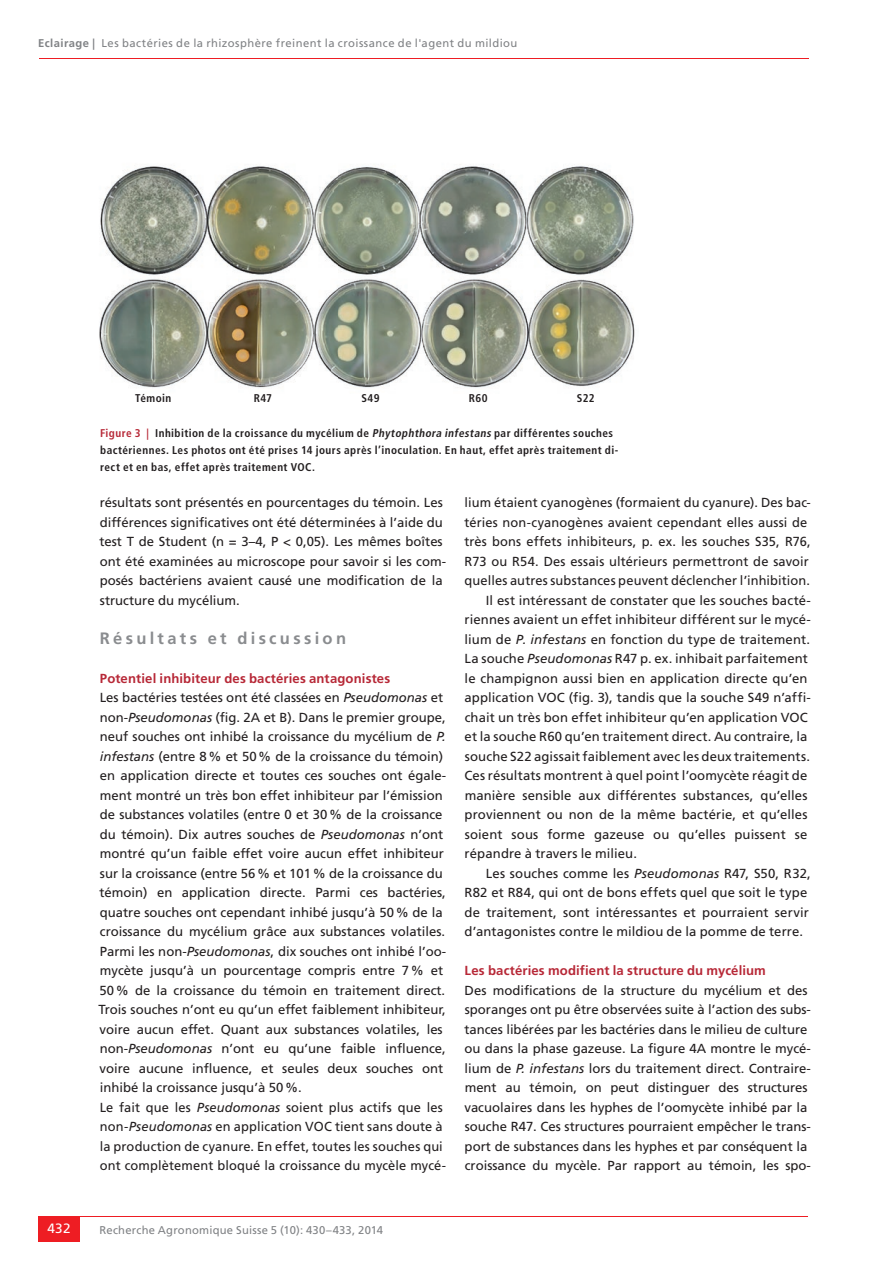
<style>
.page{position:relative;width:893px;height:1263px;background:#fff}
.page>*{position:absolute;margin:0;border:0;box-sizing:border-box;transform-origin:0 0}
.t1{font:700 16.5px "Frutiger LT Std";letter-spacing:.2em;color:#8a8c8f}
.t2{font:13.5px "Frutiger LT Std";color:#fff}
.t3{font:13.2px/19.5px "Frutiger LT Std";color:#231f20}
.t4{font:700 13.2px "Frutiger LT Std";letter-spacing:.01em;color:#b72837}
.t5{font:700 condensed 11.25px/16.5px "Frutiger LT Std";letter-spacing:.04em;color:#231f20}
.t6{font:11.25px "Frutiger LT Std";letter-spacing:.035em;color:#808285}
.s1{font-weight:700}
.s2{color:#b72837}
.s3{font-style:italic}
.s4{font-weight:700;color:#b72837}
</style>
<div class="page">
<hr style="left:39px;top:58px;width:769px;height:1px;background:#ee1d23">
<hr style="left:38px;top:1216px;width:770px;height:1px;background:#ee1d23">
<div style="left:38px;top:1216px;width:42px;height:26px;background:#ee1d23"></div>
<img style="left:99px;top:164px;width:536px;height:224px">
<p class="t6" style="left:38px;top:36px;width:481px"><span class="s1">Eclairage |</span> Les bactéries de la rhizosphère freinent la croissance de l'agent du mildiou</p>
<p class="t5" style="left:135px;top:390px;width:38px">Témoin</p>
<p class="t5" style="left:254px;top:390px;width:20px">R47</p>
<p class="t5" style="left:361px;top:390px;width:20px">S49</p>
<p class="t5" style="left:469px;top:390px;width:20px">R60</p>
<p class="t5" style="left:577px;top:390px;width:19px">S22</p>
<p class="t5" style="left:100px;top:425px;width:520px"><span class="s2">Figure 3 |</span> Inhibition de la croissance du mycélium de <span class="s3">Phytophthora infestans</span> par différentes souches bactériennes. Les photos ont été prises 14 jours après l’inoculation. En haut, effet après traitement di&shy;rect et en bas, effet après traitement VOC.</p>
<p class="t2" style="left:48px;top:1221px;width:24px">432</p>
<p class="t3" style="left:99px;top:493px;width:348px">résultats sont présentés en pourcentages du témoin. Les différences significatives ont été déterminées à l’aide du test T de Student (n = 3–4, P &lt; 0,05). Les mêmes boîtes ont été examinées au microscope pour savoir si les com&shy;posés bactériens avaient causé une modification de la structure du mycélium.</p>
<p class="t1" style="left:100px;top:628px;width:248px">Résultats et discussion</p>
<p class="t3" style="left:98px;top:668px;width:349px"><span class="s4">Potentiel inhibiteur des bactéries antagonistes<br></span>Les bactéries testées ont été classées en <span class="s3">Pseudomonas</span> et non-<span class="s3">Pseudomonas</span> (fig. 2A et B). Dans le premier groupe, neuf souches ont inhibé la croissance du mycélium de <span class="s3">P. infestans</span> (entre 8 % et 50 % de la croissance du témoin) en application directe et toutes ces souches ont égale&shy;ment montré un très bon effet inhibiteur par l’émission de substances volatiles (entre 0 et 30 % de la croissance du témoin). Dix autres souches de <span class="s3">Pseudomonas</span> n’ont montré qu’un faible effet voire aucun effet inhibiteur sur la croissance (entre 56 % et 101 % de la croissance du témoin) en application directe. Parmi ces bactéries, quatre souches ont cependant inhibé jusqu’à 50 % de la croissance du mycélium grâce aux substances volatiles.<br>Parmi les non-<span class="s3">Pseudomonas</span>, dix souches ont inhibé l’oo&shy;mycète jusqu’à un pourcentage compris entre 7 % et 50 % de la croissance du témoin en traitement direct.<br>Trois souches n’ont eu qu’un effet faiblement inhibiteur, voire aucun effet. Quant aux substances volatiles, les non-<span class="s3">Pseudomonas</span> n’ont eu qu’une faible influence, voire aucune influence, et seules deux souches ont inhibé la croissance jusqu’à 50 %.<br>Le fait que les <span class="s3">Pseudomonas</span> soient plus actifs que les non-<span class="s3">Pseudomonas</span> en application VOC tient sans doute à la production de cyanure. En effet, toutes les souches qui ont complètement bloqué la croissance du mycèle mycé-</p>
<p class="t3" style="left:465px;top:493px;width:348px">lium étaient cyanogènes (formaient du cyanure). Des bac-</p>
<p class="t3" style="left:464px;top:512px;width:345px">téries non-cyanogènes avaient cependant elles aussi de</p>
<p class="t3" style="left:464px;top:532px;width:348px">très bons effets inhibiteurs, p. ex. les souches S35, R76,</p>
<p class="t3" style="left:465px;top:551px;width:346px">R73 ou R54. Des essais ultérieurs permettront de savoir</p>
<p class="t3" style="left:465px;top:571px;width:347px">quelles autres substances peuvent déclencher l’inhibition.</p>
<p class="t3" style="left:486px;top:590px;width:327px">Il est intéressant de constater que les souches bacté-</p>
<p class="t3" style="left:465px;top:610px;width:348px">riennes avaient un effet inhibiteur différent sur le mycé-</p>
<p class="t3" style="left:465px;top:629px;width:347px">lium de <span class="s3">P. infestans</span> en fonction du type de traitement.</p>
<p class="t3" style="left:464px;top:649px;width:345px">La souche <span class="s3">Pseudomonas</span> R47 p. ex. inhibait parfaitement</p>
<p class="t3" style="left:465px;top:668px;width:344px">le champignon aussi bien en application directe qu’en</p>
<p class="t3" style="left:464px;top:688px;width:348px">application VOC (fig. 3), tandis que la souche S49 n’affi-</p>
<p class="t3" style="left:465px;top:707px;width:345px">chait un très bon effet inhibiteur qu’en application VOC</p>
<p class="t3" style="left:465px;top:727px;width:344px">et la souche R60 qu’en traitement direct. Au contraire, la</p>
<p class="t3" style="left:465px;top:746px;width:347px">souche S22 agissait faiblement avec les deux traitements.</p>
<p class="t3" style="left:464px;top:766px;width:345px">Ces résultats montrent à quel point l’oomycète réagit de</p>
<p class="t3" style="left:465px;top:785px;width:344px">manière sensible aux différentes substances, qu’elles</p>
<p class="t3" style="left:465px;top:805px;width:344px">proviennent ou non de la même bactérie, et qu’elles</p>
<p class="t3" style="left:465px;top:824px;width:344px">soient sous forme gazeuse ou qu’elles puissent se</p>
<p class="t3" style="left:465px;top:844px;width:174px">répandre à travers le milieu.</p>
<p class="t3" style="left:486px;top:863px;width:326px">Les souches comme les <span class="s3">Pseudomonas</span> R47, S50, R32,</p>
<p class="t3" style="left:465px;top:883px;width:344px">R82 et R84, qui ont de bons effets quel que soit le type</p>
<p class="t3" style="left:465px;top:902px;width:346px">de traitement, sont intéressantes et pourraient servir</p>
<p class="t3" style="left:465px;top:922px;width:340px">d’antagonistes contre le mildiou de la pomme de terre.</p>
<p class="t4" style="left:465px;top:963px;width:303px">Les bactéries modifient la structure du mycélium</p>
<p class="t3" style="left:464px;top:980px;width:348px">Des modifications de la structure du mycélium et des sporanges ont pu être observées suite à l’action des subs&shy;tances libérées par les bactéries dans le milieu de culture ou dans la phase gazeuse. La figure 4A montre le mycé&shy;lium de <span class="s3">P. infestans</span> lors du traitement direct. Contraire&shy;ment au témoin, on peut distinguer des structures vacuolaires dans les hyphes de l’oomycète inhibé par la souche R47. Ces structures pourraient empêcher le trans&shy;port de substances dans les hyphes et par conséquent la croissance du mycèle. Par rapport au témoin, les spo-</p>
<p class="t6" style="left:99px;top:1223px;width:285px">Recherche Agronomique Suisse 5 (10): 430–433, 2014</p>
</div>
